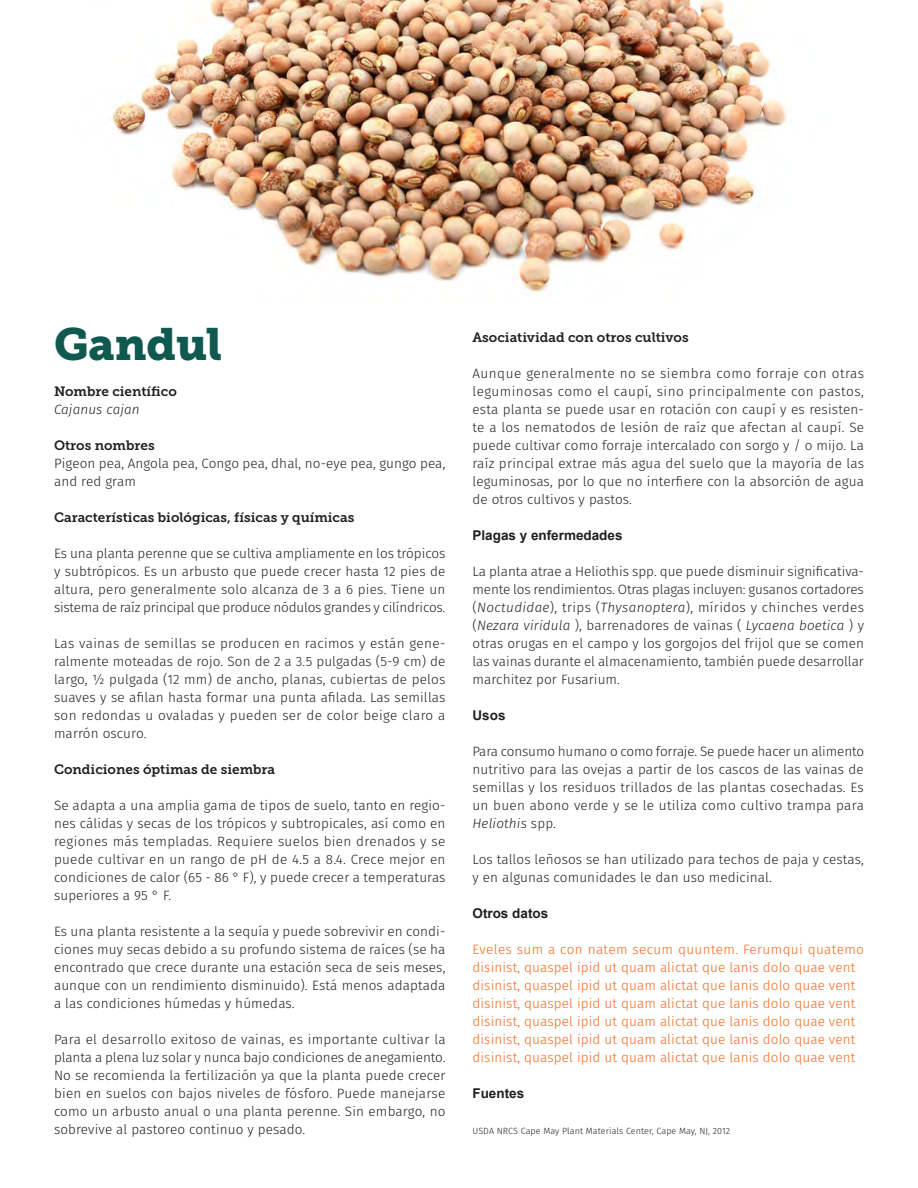
<style>
.page{position:relative;width:918px;height:1188px;background:#fff}
.page>*{position:absolute;margin:0;border:0;box-sizing:border-box;transform-origin:0 0}
.t1{font:45px "Museo Slab 900";color:#0f594f}
.Paragraph_Style_1{font:300 13.5px/18px "Fira Sans";letter-spacing:.01em;color:#231f20;text-align:justify}
.Paragraph_Style_1-2{font:300 13.5px/18px "Fira Sans";letter-spacing:.01em;color:#f36a21}
.t2{font:13.5px "Museo Slab 700";color:#231f20}
.Paragraph_Style_1-3{font:700 13.5px "Arial";color:#231f20}
.Paragraph_Style_1-4{font:italic 300 13.5px "Fira Sans";letter-spacing:.01em;color:#231f20}
.Paragraph_Style_1-5{font:300 9px "Fira Sans";letter-spacing:.01em;color:#231f20}
.s1{font-style:italic}
</style>
<div class="page">
<img style="left:112px;top:0;width:675px;height:293px">
<p class="t1" style="left:54px;top:318px;width:170px">Gandul</p>
<p class="t2" style="left:54px;top:384px;width:124px">Nombre científico</p>
<p class="Paragraph_Style_1-4" style="left:54px;top:400px;width:87px">Cajanus cajan</p>
<p class="t2" style="left:54px;top:438px;width:102px">Otros nombres</p>
<p class="Paragraph_Style_1" style="left:54px;top:454px;width:393px">Pigeon pea, Angola pea, Congo pea, dhal, no-eye pea, gungo pea, and red gram</p>
<p class="t2" style="left:54px;top:510px;width:302px">Características biológicas, físicas y químicas</p>
<p class="Paragraph_Style_1" style="left:54px;top:544px;width:393px">Es una planta perenne que se cultiva ampliamente en los trópicos y subtrópicos. Es un arbusto que puede crecer hasta 12 pies de altura, pero generalmente solo alcanza de 3 a 6 pies. Tiene un sistema de raíz principal que produce nódulos grandes y cilíndricos.</p>
<p class="Paragraph_Style_1" style="left:54px;top:634px;width:393px">Las vainas de semillas se producen en racimos y están gene&shy;ralmente moteadas de rojo. Son de 2 a 3.5 pulgadas (5-9 cm) de largo, ½ pulgada (12 mm) de ancho, planas, cubiertas de pelos suaves y se afilan hasta formar una punta afilada. Las semillas son redondas u ovaladas y pueden ser de color beige claro a marrón oscuro.</p>
<p class="t2" style="left:54px;top:762px;width:223px">Condiciones óptimas de siembra</p>
<p class="Paragraph_Style_1" style="left:54px;top:796px;width:393px">Se adapta a una amplia gama de tipos de suelo, tanto en regio&shy;nes cálidas y secas de los trópicos y subtropicales, así como en regiones más templadas. Requiere suelos bien drenados y se puede cultivar en un rango de pH de 4.5 a 8.4. Crece mejor en condiciones de calor (65 - 86 ° F), y puede crecer a temperaturas superiores a 95 ° F.</p>
<p class="Paragraph_Style_1" style="left:54px;top:922px;width:393px">Es una planta resistente a la sequía y puede sobrevivir en condi&shy;ciones muy secas debido a su profundo sistema de raíces (se ha encontrado que crece durante una estación seca de seis meses, aunque con un rendimiento disminuido). Está menos adaptada a las condiciones húmedas y húmedas.</p>
<p class="Paragraph_Style_1" style="left:54px;top:1030px;width:393px">Para el desarrollo exitoso de vainas, es importante cultivar la planta a plena luz solar y nunca bajo condiciones de anegamiento.<br>No se recomienda la fertilización ya que la planta puede crecer bien en suelos con bajos niveles de fósforo. Puede manejarse como un arbusto anual o una planta perenne. Sin embargo, no sobrevive al pastoreo continuo y pesado.</p>
<p class="t2" style="left:472px;top:330px;width:218px">Asociatividad con otros cultivos</p>
<p class="Paragraph_Style_1" style="left:472px;top:364px;width:393px">Aunque generalmente no se siembra como forraje con otras leguminosas como el caupí, sino principalmente con pastos, esta planta se puede usar en rotación con caupí y es resisten&shy;te a los nematodos de lesión de raíz que afectan al caupí. Se puede cultivar como forraje intercalado con sorgo y / o mijo. La raíz principal extrae más agua del suelo que la mayoría de las leguminosas, por lo que no interfiere con la absorción de agua de otros cultivos y pastos.</p>
<p class="Paragraph_Style_1-3" style="left:472px;top:526px;width:152px">Plagas y enfermedades</p>
<p class="Paragraph_Style_1" style="left:472px;top:562px;width:393px">La planta atrae a Heliothis spp. que puede disminuir significativa&shy;mente los rendimientos. Otras plagas incluyen: gusanos cortadores (<span class="s1">Noctudidae</span>), trips (<span class="s1">Thysanoptera</span>), míridos y chinches verdes (<span class="s1">Nezara viridula</span> ), barrenadores de vainas ( <span class="s1">Lycaena boetica</span> ) y otras orugas en el campo y los gorgojos del frijol que se comen las vainas durante el almacenamiento, también puede desarrollar marchitez por Fusarium.</p>
<p class="Paragraph_Style_1-3" style="left:472px;top:706px;width:35px">Usos</p>
<p class="Paragraph_Style_1" style="left:472px;top:742px;width:393px">Para consumo humano o como forraje. Se puede hacer un alimento nutritivo para las ovejas a partir de los cascos de las vainas de semillas y los residuos trillados de las plantas cosechadas. Es un buen abono verde y se le utiliza como cultivo trampa para <span class="s1">Heliothis</span> spp.</p>
<p class="Paragraph_Style_1" style="left:472px;top:850px;width:393px">Los tallos leñosos se han utilizado para techos de paja y cestas, y en algunas comunidades le dan uso medicinal.</p>
<p class="Paragraph_Style_1-3" style="left:472px;top:904px;width:77px">Otros datos</p>
<p class="Paragraph_Style_1-2" style="left:472px;top:940px;width:393px">Eveles sum a con natem secum quuntem. Ferumqui quatemo disinist, quaspel ipid ut quam alictat que lanis dolo quae vent</p>
<p class="Paragraph_Style_1-2" style="left:472px;top:976px;width:384px">disinist, quaspel ipid ut quam alictat que lanis dolo quae vent</p>
<p class="Paragraph_Style_1-2" style="left:472px;top:994px;width:384px">disinist, quaspel ipid ut quam alictat que lanis dolo quae vent</p>
<p class="Paragraph_Style_1-2" style="left:472px;top:1012px;width:384px">disinist, quaspel ipid ut quam alictat que lanis dolo quae vent</p>
<p class="Paragraph_Style_1-2" style="left:472px;top:1030px;width:384px">disinist, quaspel ipid ut quam alictat que lanis dolo quae vent</p>
<p class="Paragraph_Style_1-2" style="left:472px;top:1048px;width:384px">disinist, quaspel ipid ut quam alictat que lanis dolo quae vent</p>
<p class="Paragraph_Style_1-3" style="left:472px;top:1084px;width:53px">Fuentes</p>
<p class="Paragraph_Style_1-5" style="left:472px;top:1124px;width:259px">USDA NRCS Cape May Plant Materials Center, Cape May, NJ, 2012</p>
</div>
